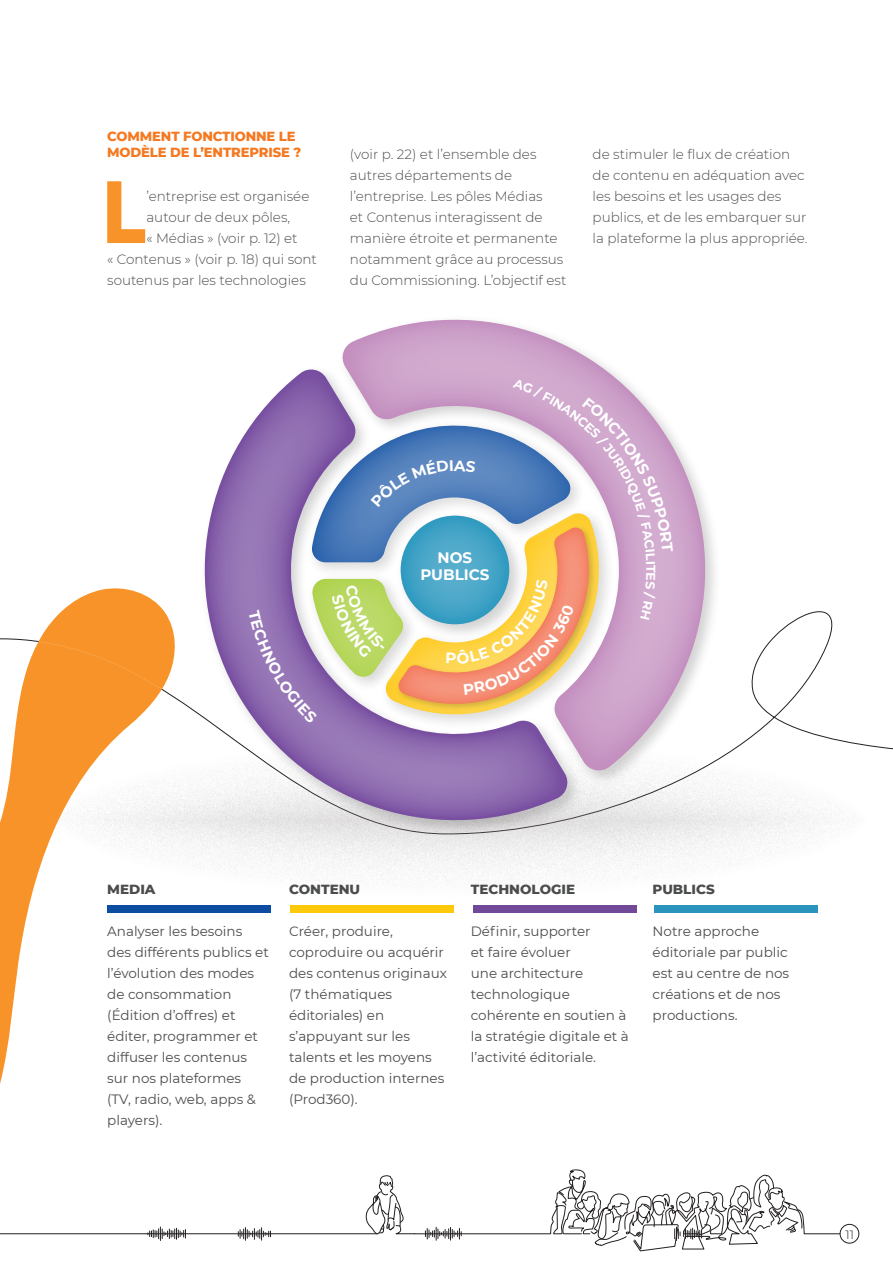
<style>
.page{position:relative;width:893px;height:1263px;background:#fff}
.page>*{position:absolute;margin:0;border:0;box-sizing:border-box;transform-origin:0 0}
.t1{font:800 88.2px "Montserrat";color:#f79328;scale:.81 1}
.t2{font:700 15.15px/16.8px "Montserrat";color:#fff;text-align:center}
.t3{font:13.5px/21px "Montserrat";color:#4b4c4d}
.t4{font:300 13.5px/21px "Montserrat";color:#4b4c4d}
.t5{font:800 13.5px/16.5px "Montserrat";letter-spacing:-.01em;color:#f47921}
.t6{font:800 13.5px "Montserrat";color:#4b4c4d}
.t7{font:700 12.6px "Montserrat";color:#fff}
.t8{font:300 12px "Montserrat";color:#231f20}
</style>
<div class="page">
<div style="left:48px;top:733px;width:821px;height:172px;background:#fafafa;border-radius:50%"></div>
<img style="left:570px;top:773px;width:156px;height:68px">
<svg style="left:177px;top:561px;width:393px;height:288px"></svg>
<svg style="left:446px;top:319px;width:289px;height:449px"></svg>
<svg style="left:205px;top:369px;width:365px;height:451px"></svg>
<svg style="left:340px;top:320px;width:365px;height:453px"></svg>
<div style="left:107px;top:905px;width:164px;height:8px;background:#0d4da1"></div>
<div style="left:290px;top:905px;width:164px;height:8px;background:#fec80b"></div>
<div style="left:473px;top:905px;width:164px;height:8px;background:#724899"></div>
<div style="left:654px;top:905px;width:163px;height:8px;background:#2a94bd"></div>
<svg style="left:0;top:588px;width:177px;height:496px"></svg>
<div style="left:840px;top:1224px;width:19px;height:19px;border:1px solid #231f20;border-radius:50%"></div>
<svg style="left:0;top:1169px;width:850px;height:82px"></svg>
<svg style="left:248px;top:379px;width:425px;height:344px"></svg>
<p class="t5" style="left:107px;top:127px;width:195px">COMMENT FONCTIONNE LE<br>MODÈLE DE L’ENTREPRISE ?</p>
<h1 class="t1" style="left:102px;top:147px;width:55px">L</h1>
<p class="t4" style="left:146px;top:185px;width:164px">’entreprise est organisée</p>
<p class="t4" style="left:146px;top:206px;width:145px">autour de deux pôles,</p>
<p class="t4" style="left:146px;top:227px;width:153px">« Médias » (voir p. 12) et</p>
<p class="t4" style="left:107px;top:248px;width:211px">« Contenus » (voir p. 18) qui sont</p>
<p class="t4" style="left:107px;top:269px;width:200px">soutenus par les technologies</p>
<p class="t4" style="left:350px;top:143px;width:218px">(voir p. 22) et l’ensemble des autres départements de l’entreprise. Les pôles Médias<br>et Contenus interagissent de manière étroite et permanente notamment grâce au processus du Commissioning. L’objectif est</p>
<p class="t4" style="left:593px;top:143px;width:217px">de stimuler le flux de création de contenu en adéquation avec les besoins et les usages des publics, et de les embarquer sur la plateforme la plus appropriée.</p>
<p class="t2" style="left:420px;top:548px;width:71px">NOS<br>PUBLICS</p>
<p class="t7" style="left:660px;top:564px;width:9px;rotate:90deg">T</p>
<p class="t6" style="left:107px;top:879px;width:50px">MEDIA</p>
<p class="t3" style="left:107px;top:920px;width:163px">Analyser les besoins des différents publics et l’évolution des modes de consommation (Édition d’offres) et éditer, programmer et diffuser les contenus sur nos plateformes<br>(TV, radio, web, apps &amp; players).</p>
<p class="t6" style="left:289px;top:879px;width:73px">CONTENU</p>
<p class="t3" style="left:289px;top:920px;width:159px">Créer, produire, coproduire ou acquérir des contenus originaux (7 thématiques éditoriales) en s’appuyant sur les talents et les moyens de production internes (Prod360).</p>
<p class="t6" style="left:471px;top:879px;width:106px">TECHNOLOGIE</p>
<p class="t3" style="left:471px;top:920px;width:160px">Définir, supporter<br>et faire évoluer<br>une architecture technologique cohérente en soutien à la stratégie digitale et à l’activité éditoriale.</p>
<p class="t6" style="left:653px;top:879px;width:64px">PUBLICS</p>
<p class="t3" style="left:653px;top:920px;width:138px">Notre approche éditoriale par public est au centre de nos créations et de nos productions.</p>
<p class="t8" style="left:846px;top:1226px;width:10px">11</p>
</div>
